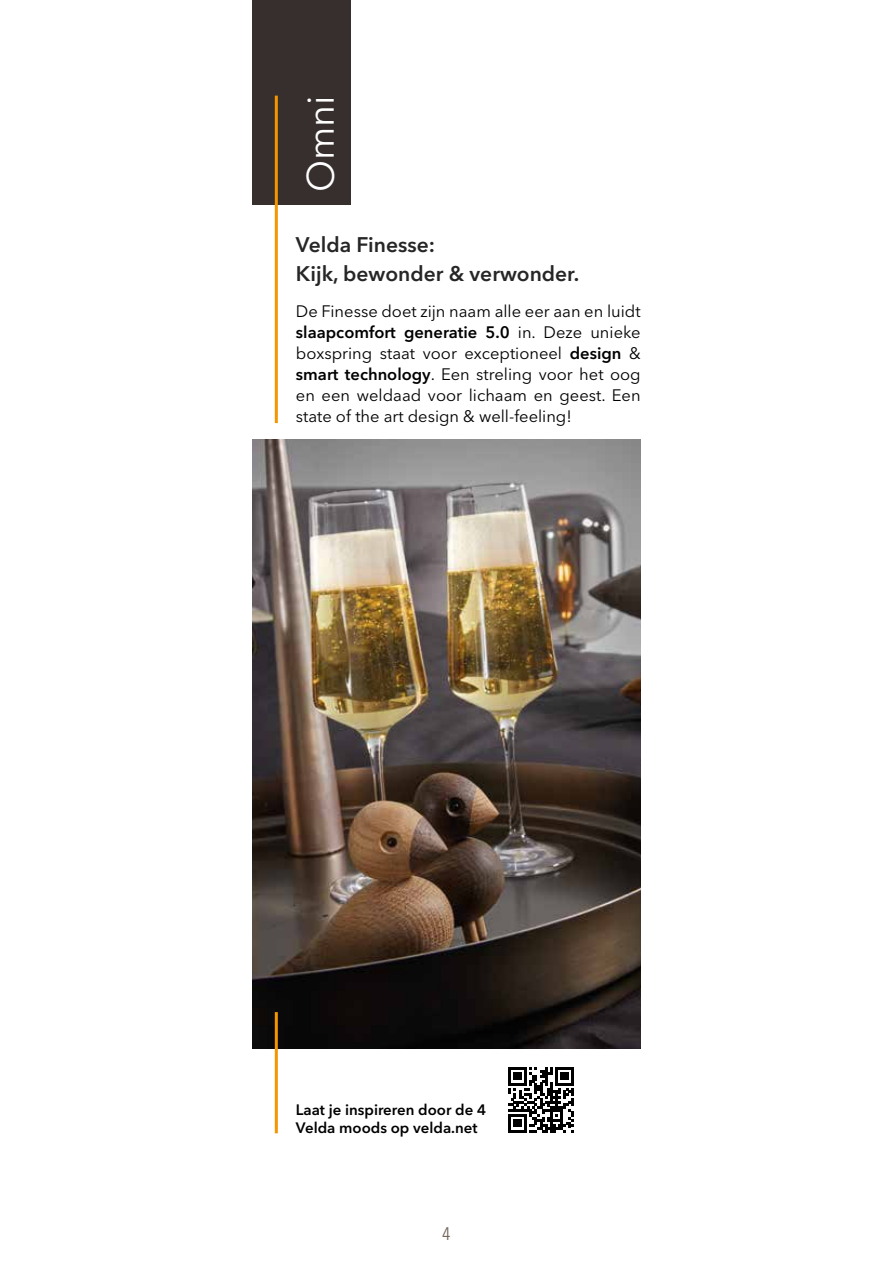
<style>
.page{position:relative;width:893px;height:1263px;background:#fff}
.page>*{position:absolute;margin:0;border:0;box-sizing:border-box;transform-origin:0 0}
.t1{font:37.8px "Avenir Next LT Pro";color:#fff}
.t2{font:600 21px/29.5px "Avenir Next LT Pro";color:#262626}
.t3{font:condensed 18px "Avenir Next LT Pro";color:#70635a}
.t4{font:16.5px/21px "Avenir Next LT Pro";color:#000;text-align:justify}
.t5{font:600 15px/18px "Avenir Next LT Pro";color:#000}
.s1{font-weight:600}
</style>
<div class="page">
<img style="left:252px;top:439px;width:389px;height:609px">
<div style="left:252px;top:0;width:99px;height:204px;background:#372f2d"></div>
<hr style="left:275px;top:96px;width:3px;height:327px;background:#f49600">
<hr style="left:275px;top:1012px;width:3px;height:121px;background:#f49600">
<svg style="left:508px;top:1067px;width:66px;height:65px"></svg>
<h1 class="t1" style="left:298px;top:192px;width:98px;rotate:-90deg">Omni</h1>
<p class="t2" style="left:296px;top:230px;width:285px">Velda Finesse:<br>Kijk, bewonder &amp; verwonder.</p>
<p class="t4" style="left:296px;top:301px;width:346px">De Finesse doet zijn naam alle eer aan en luidt <span class="s1">slaapcomfort generatie 5.0</span> in. Deze unieke boxspring staat voor exceptioneel <span class="s1">design</span> &amp; <span class="s1">smart technology</span>. Een streling voor het oog en een weldaad voor lichaam en geest. Een state of the art design &amp; well-feeling!</p>
<p class="t5" style="left:296px;top:1101px;width:192px">Laat je inspireren door de 4<br>Velda moods op velda.net</p>
<p class="t3" style="left:442px;top:1223px;width:10px">4</p>
</div>
